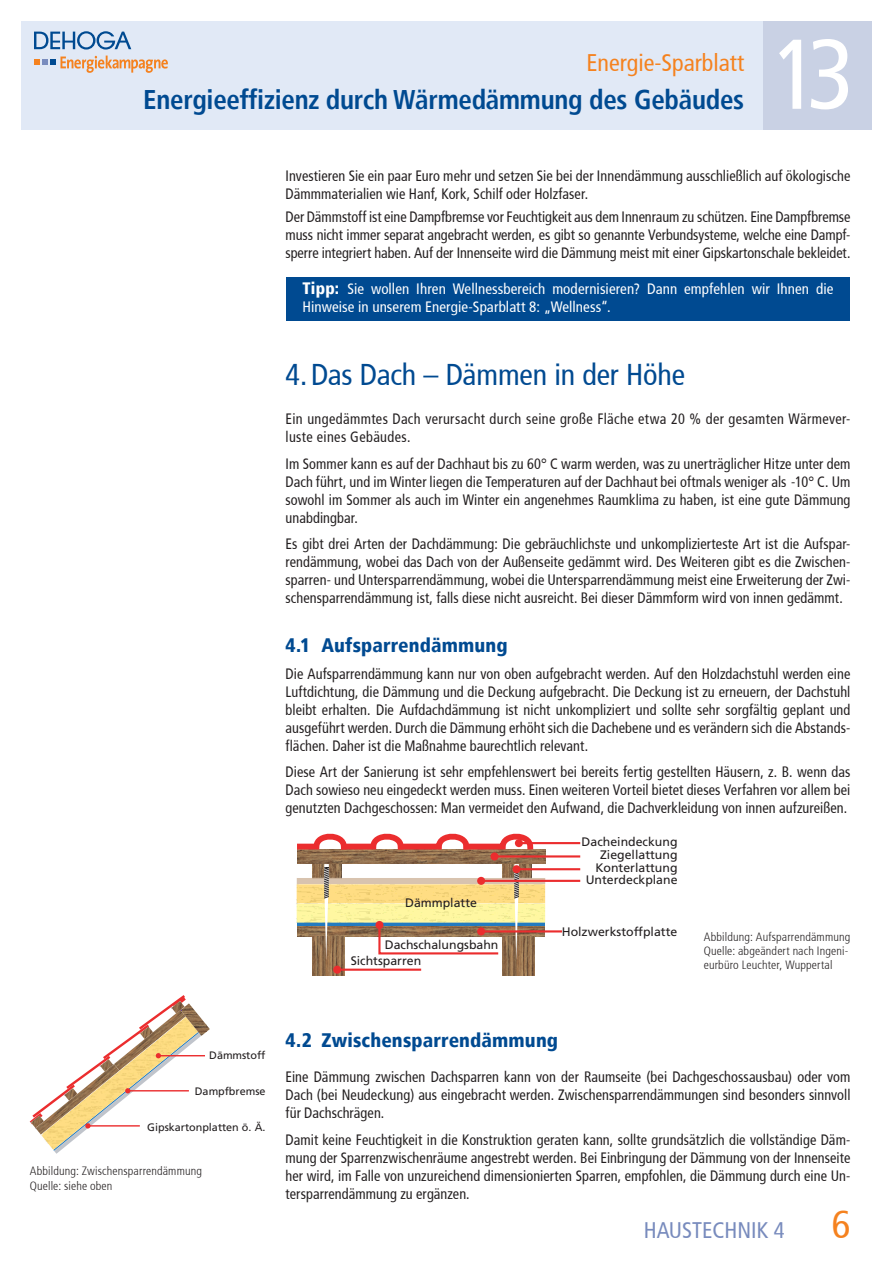
<style>
.page{position:relative;width:893px;height:1263px;background:#fff}
.page>*{position:absolute;margin:0;border:0;box-sizing:border-box;transform-origin:0 0}
.t1{font:condensed 99px "Frutiger";color:#fff}
.t2{font:condensed 39px "Frutiger";color:#f5821f}
.t3{font:condensed 30px "Frutiger";letter-spacing:-.005em;color:#004a91}
.t4{font:700 condensed 27px "Frutiger";letter-spacing:-.01em;color:#004a91}
.t5{font:condensed 24px "Frutiger";color:#f5821f}
.t6{font:condensed 22.5px "Frutiger";color:#788bbd}
.t7{font:900 condensed 19.5px "Frutiger";letter-spacing:.005em;color:#004a91}
.t8{font:condensed 15px/18px "Frutiger";letter-spacing:.005em;color:#231f20;text-align:justify;scale:.95 1}
.t9{font:condensed 15px/18px "Frutiger";letter-spacing:.005em;color:#fff}
.t10{font:condensed 15px/18px "Frutiger";letter-spacing:.025em;color:#231f20;scale:.95 1}
.t11{font:12.3px/12.8px "Frutiger";color:#231f20;text-align:right}
.t12{font:300 condensed 12px/14.4px "Frutiger";letter-spacing:.015em;color:#231f20}
.t13{font:10.8px "Frutiger";color:#231f20}
.s1{font-weight:900;font-size:16.5px}
</style>
<div class="page">
<div style="left:21px;top:21px;width:742px;height:109px;background:#e1e9f6"></div>
<svg style="left:34px;top:31px;width:97px;height:19px"></svg>
<svg style="left:34px;top:56px;width:134px;height:17px"></svg>
<div style="left:763px;top:21px;width:109px;height:109px;background:#c9d1e4"></div>
<div style="left:286px;top:277px;width:564px;height:44px;background:#004a91"></div>
<svg style="left:30px;top:995px;width:180px;height:159px"></svg>
<img style="left:297px;top:936px;width:248px;height:11px">
<img style="left:296px;top:842px;width:285px;height:91px">
<svg style="left:297px;top:850px;width:249px;height:13px;background:#906d4d"></svg>
<svg style="left:297px;top:927px;width:248px;height:9px"></svg>
<svg style="left:312px;top:936px;width:32px;height:39px"></svg>
<svg style="left:324px;top:864px;width:7px;height:97px"></svg>
<svg style="left:502px;top:936px;width:32px;height:39px"></svg>
<svg style="left:514px;top:864px;width:7px;height:97px"></svg>
<svg style="left:296px;top:833px;width:240px;height:19px"></svg>
<hr style="left:337px;top:968px;width:83px;height:3px;background:#eb2d2e">
<div style="left:333px;top:966px;width:8px;height:8px;background:#eb2d2e;border-radius:50%"></div>
<hr style="left:481px;top:880px;width:98px;height:2px;background:#eb2d2e">
<div style="left:477px;top:877px;width:8px;height:8px;background:#eb2d2e;border-radius:50%"></div>
<hr style="left:481px;top:930px;width:80px;height:2px;background:#eb2d2e">
<hr style="left:517px;top:868px;width:62px;height:2px;background:#eb2d2e">
<div style="left:513px;top:865px;width:8px;height:8px;background:#eb2d2e;border-radius:50%"></div>
<hr style="left:494px;top:855px;width:85px;height:2px;background:#eb2d2e">
<div style="left:490px;top:852px;width:8px;height:8px;background:#eb2d2e;border-radius:50%"></div>
<hr style="left:519px;top:842px;width:60px;height:2px;background:#eb2d2e">
<div style="left:515px;top:839px;width:8px;height:8px;background:#eb2d2e;border-radius:50%"></div>
<svg style="left:377px;top:923px;width:122px;height:32px"></svg>
<div style="left:375px;top:921px;width:8px;height:8px;background:#eb2d2e;border-radius:50%"></div>
<h3 class="t5" style="left:586px;top:48px;width:159px">Energie-Sparblatt</h3>
<h3 class="t4" style="left:143px;top:83px;width:602px">Energieeffizienz durch Wärmedämmung des Gebäudes</h3>
<h1 class="t1" style="left:772px;top:17px;width:84px">13</h1>
<p class="t8" style="left:286px;top:167px;width:596px">Investieren Sie ein paar Euro mehr und setzen Sie bei der Innendämmung ausschließlich auf ökologische<br>Dämmmaterialien wie Hanf, Kork, Schilf oder Holzfaser.</p>
<p class="t8" style="left:286px;top:207px;width:596px">Der Dämmstoff ist eine Dampfbremse vor Feuchtigkeit aus dem Innenraum zu schützen. Eine Dampfbremse muss nicht immer separat angebracht werden, es gibt so genannte Verbundsysteme, welche eine Dampf&shy;sperre integriert haben. Auf der Innenseite wird die Dämmung meist mit einer Gipskartonschale bekleidet.</p>
<p class="t9" style="left:303px;top:280px;width:532px"><span class="s1">Tipp:</span> Sie wollen Ihren Wellnessbereich modernisieren? Dann empfehlen wir Ihnen die<br>Hinweise in unserem Energie-Sparblatt 8: „Wellness“.</p>
<h3 class="t3" style="left:286px;top:357px;width:401px">4.Das Dach – Dämmen in der Höhe</h3>
<p class="t10" style="left:286px;top:410px;width:596px">Ein ungedämmtes Dach verursacht durch seine große Fläche etwa 20 % der gesamten Wärmever&shy;luste eines Gebäudes.</p>
<p class="t8" style="left:286px;top:455px;width:596px">Im Sommer kann es auf der Dachhaut bis zu 60° C warm werden, was zu unerträglicher Hitze unter dem Dach führt, und im Winter liegen die Temperaturen auf der Dachhaut bei oftmals weniger als -10° C. Um sowohl im Sommer als auch im Winter ein angenehmes Raumklima zu haben, ist eine gute Dämmung unabdingbar.</p>
<p class="t8" style="left:286px;top:535px;width:596px">Es gibt drei Arten der Dachdämmung: Die gebräuchlichste und unkomplizierteste Art ist die Aufspar&shy;rendämmung, wobei das Dach von der Außenseite gedämmt wird. Des Weiteren gibt es die Zwischen&shy;sparren- und Untersparrendämmung, wobei die Untersparrendämmung meist eine Erweiterung der Zwi&shy;schensparrendämmung ist, falls diese nicht ausreicht. Bei dieser Dämmform wird von innen gedämmt.</p>
<h3 class="t7" style="left:286px;top:634px;width:224px">4.1 Aufsparrendämmung</h3>
<p class="t8" style="left:286px;top:664px;width:596px">Die Aufsparrendämmung kann nur von oben aufgebracht werden. Auf den Holzdachstuhl werden eine Luftdichtung, die Dämmung und die Deckung aufgebracht. Die Deckung ist zu erneuern, der Dachstuhl bleibt erhalten. Die Aufdachdämmung ist nicht unkompliziert und sollte sehr sorgfältig geplant und ausgeführt werden. Durch die Dämmung erhöht sich die Dachebene und es verändern sich die Abstands&shy;flächen. Daher ist die Maßnahme baurechtlich relevant.</p>
<p class="t8" style="left:286px;top:763px;width:596px">Diese Art der Sanierung ist sehr empfehlenswert bei bereits fertig gestellten Häusern, z. B. wenn das Dach sowieso neu eingedeckt werden muss. Einen weiteren Vorteil bietet dieses Verfahren vor allem bei genutzten Dachgeschossen: Man vermeidet den Aufwand, die Dachverkleidung von innen aufzureißen.</p>
<p class="t11" style="left:405px;top:896px;width:73px">Dämmplatte</p>
<p class="t11" style="left:385px;top:938px;width:115px">Dachschalungsbahn</p>
<p class="t11" style="left:351px;top:954px;width:72px">Sichtsparren</p>
<p class="t11" style="left:582px;top:835px;width:97px">Dacheindeckung<br>Ziegellattung</p>
<p class="t11" style="left:586px;top:861px;width:93px">Konterlattung<br>Unterdeckplane</p>
<p class="t11" style="left:562px;top:925px;width:117px">Holzwerkstoffplatte</p>
<p class="t12" style="left:704px;top:929px;width:148px">Abbildung: Aufsparrendämmung<br>Quelle: abgeändert nach Ingeni&shy;eurbüro Leuchter, Wuppertal</p>
<p class="t13" style="left:209px;top:1049px;width:58px">Dämmstoff</p>
<p class="t13" style="left:195px;top:1085px;width:72px">Dampfbremse</p>
<p class="t13" style="left:147px;top:1121px;width:120px">Gipskartonplatten ö. Ä.</p>
<p class="t12" style="left:30px;top:1164px;width:174px">Abbildung: Zwischensparrendämmung<br>Quelle: siehe oben</p>
<h3 class="t7" style="left:286px;top:1029px;width:274px">4.2 Zwischensparrendämmung</h3>
<p class="t8" style="left:286px;top:1068px;width:596px">Eine Dämmung zwischen Dachsparren kann von der Raumseite (bei Dachgeschossausbau) oder vom Dach (bei Neudeckung) aus eingebracht werden. Zwischensparrendämmungen sind besonders sinnvoll für Dachschrägen.</p>
<p class="t8" style="left:286px;top:1131px;width:596px">Damit keine Feuchtigkeit in die Konstruktion geraten kann, sollte grundsätzlich die vollständige Däm&shy;mung der Sparrenzwischenräume angestrebt werden. Bei Einbringung der Dämmung von der Innenseite her wird, im Falle von unzureichend dimensionierten Sparren, empfohlen, die Dämmung durch eine Un&shy;tersparrendämmung zu ergänzen.</p>
<h3 class="t6" style="left:644px;top:1217px;width:142px">HAUSTECHNIK 4</h3>
<h2 class="t2" style="left:832px;top:1202px;width:20px">6</h2>
</div>
